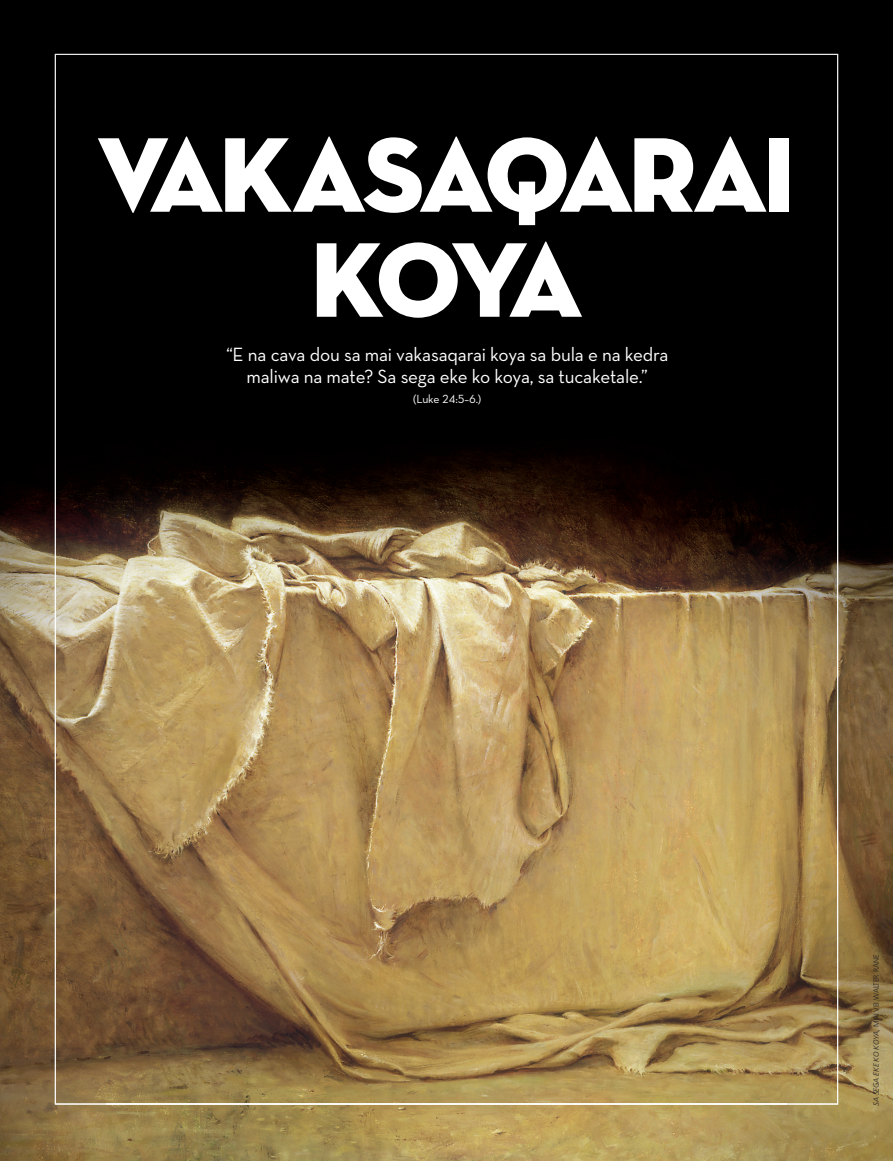
<style>
.page{position:relative;width:893px;height:1161px;background:#fff}
.page>*{position:absolute;margin:0;border:0;box-sizing:border-box;transform-origin:0 0}
.t1{font:108px/105px "Neutralds Lat Titling Display";letter-spacing:-.045em;color:#fff;text-align:center}
.t2{font:19.5px/22.5px "Neutralds Lat";letter-spacing:-.01em;color:#fff;text-align:center}
.t3{font:12px "Neutralds Lat";letter-spacing:-.02em;color:#fff}
.t4{font:italic 300 7.5px "Frutigerlds Lat";color:#231f20}
.s1{font-style:normal}
</style>
<div class="page">
<img style="left:0;top:0;width:893px;height:1160px">
<div style="left:55px;top:54px;width:783px;height:52px;background:#000"></div>
<img style="left:55px;top:106px;width:52px;height:998px">
<img style="left:786px;top:106px;width:52px;height:998px">
<img style="left:106px;top:1103px;width:680px;height:1px">
<h1 class="t1" style="left:97px;top:114px;width:699px">VAKASAQARAI<br>KOYA</h1>
<p class="t2" style="left:226px;top:342px;width:444px">“E na cava dou sa mai vakasaqarai koya sa bula e na kedra maliwa na mate? Sa sega eke ko koya, sa tucaketale.”</p>
<p class="t3" style="left:413px;top:389px;width:70px">( Luke 24:5–6 .)</p>
<p class="t4" style="left:871px;top:1105px;width:153px;rotate:-90deg">SA SEGA EKE KO KOYA, <span class="s1">MAI VEI WALTER RANE</span></p>
</div>
